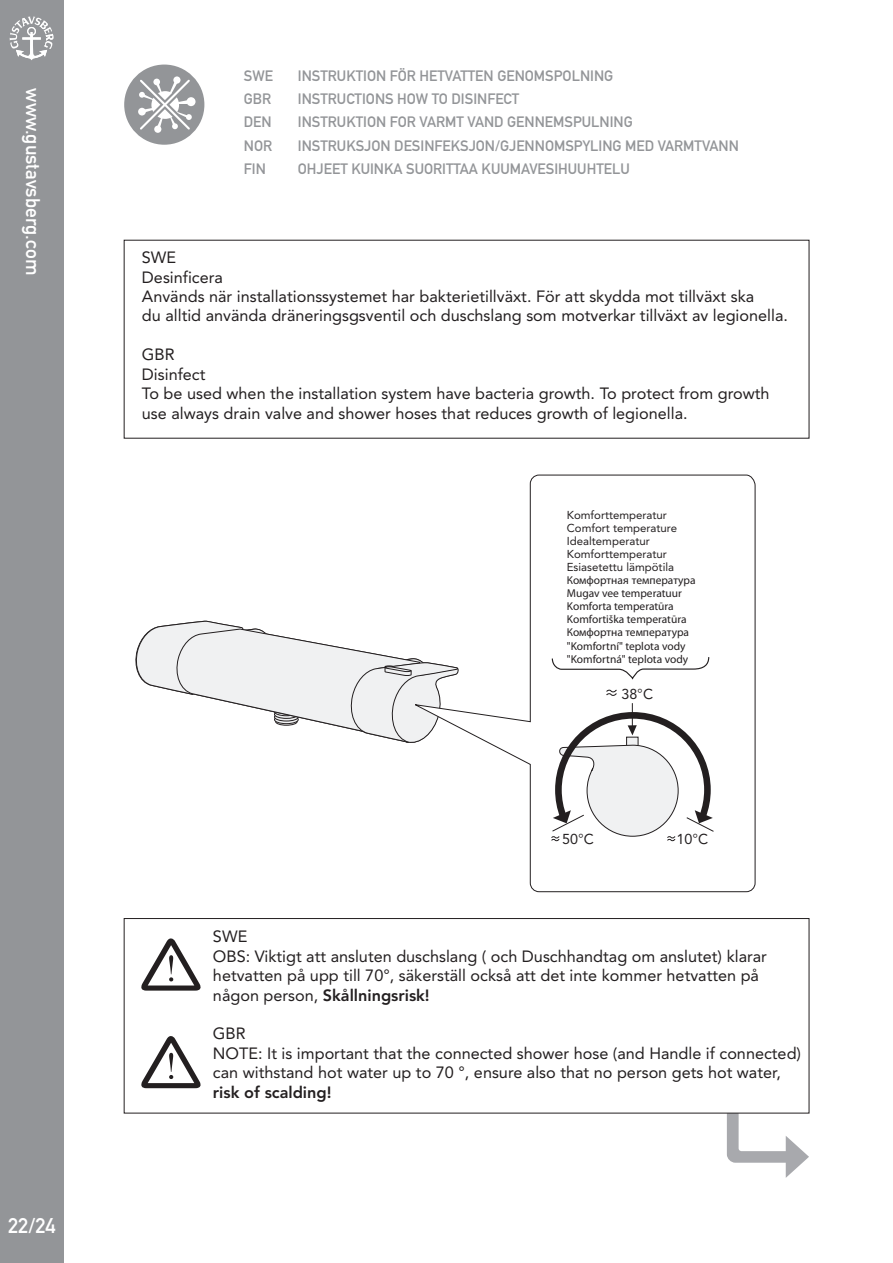
<style>
.page{position:relative;width:893px;height:1263px;background:#fff}
.page>*{position:absolute;margin:0;border:0;box-sizing:border-box;transform-origin:0 0}
.t1{font:21px "DIN Mittelschrift";color:#fff}
.t2{font:19.5px "DIN Mittelschrift";color:#fff}
.t3{font:16.2px/19.5px "Avenir";color:#231f20}
.t4{font:800 16.2px "Avenir";color:#231f20}
.t5{font:14.85px "DIN Mittelschrift";color:#939598}
.t6{font:14.25px "Avenir";color:#231f20}
.t7{font:11.4px/13px "Myriad Pro";color:#231f20}
.t8{font:11.4px/13px "Avenir";color:#231f20}
.s1{font-weight:800}
</style>
<div class="page">
<div style="left:0;top:0;width:64px;height:1263px;background:#939598"></div>
<svg style="left:10px;top:17px;width:43px;height:43px"></svg>
<svg style="left:726px;top:1114px;width:83px;height:64px"></svg>
<svg style="left:141px;top:938px;width:60px;height:53px"></svg>
<svg style="left:141px;top:1036px;width:60px;height:52px"></svg>
<div style="left:124px;top:918px;width:685px;height:196px;border:1px solid #231f20"></div>
<div style="left:124px;top:65px;width:80px;height:80px;background:#939598;border-radius:50%"></div>
<svg style="left:132px;top:72px;width:66px;height:66px"></svg>
<svg style="left:135px;top:621px;width:275px;height:122px"></svg>
<svg style="left:410px;top:474px;width:346px;height:419px"></svg>
<svg style="left:551px;top:656px;width:159px;height:24px"></svg>
<hr style="left:631px;top:691px;width:2px;height:42px;background:#fff">
<svg style="left:605px;top:689px;width:12px;height:7px"></svg>
<hr style="left:632px;top:703px;width:1px;height:30px;background:#231f20">
<svg style="left:550px;top:712px;width:164px;height:130px"></svg>
<svg style="left:638px;top:689px;width:4px;height:4px"></svg>
<p class="t2" style="left:45px;top:88px;width:188px;rotate:90deg">www.gustavsberg.com</p>
<p class="t1" style="left:8px;top:1214px;width:49px">22/24</p>
<p class="t5" style="left:244px;top:67px;width:31px">SWE</p>
<p class="t5" style="left:298px;top:67px;width:317px">INSTRUKTION FÖR HETVATTEN GENOMSPOLNING</p>
<p class="t5" style="left:244px;top:90px;width:29px">GBR</p>
<p class="t5" style="left:298px;top:90px;width:223px">INSTRUCTIONS HOW TO DISINFECT</p>
<p class="t5" style="left:244px;top:113px;width:29px">DEN</p>
<p class="t5" style="left:298px;top:113px;width:336px">INSTRUKTION FOR VARMT VAND GENNEMSPULNING</p>
<p class="t5" style="left:244px;top:137px;width:30px">NOR</p>
<p class="t5" style="left:298px;top:137px;width:442px">INSTRUKSJON DESINFEKSJON/GJENNOMSPYLING MED VARMTVANN</p>
<p class="t5" style="left:244px;top:160px;width:24px">FIN</p>
<p class="t5" style="left:298px;top:160px;width:333px">OHJEET KUINKA SUORITTAA KUUMAVESIHUUHTELU</p>
<p class="t3" style="left:142px;top:248px;width:647px">SWE<br>Desinficera<br>Används när installationssystemet har bakterietillväxt. För att skydda mot tillväxt ska<br>du alltid använda dräneringsgsventil och duschslang som motverkar tillväxt av legionella.</p>
<p class="t3" style="left:142px;top:345px;width:629px">GBR<br>Disinfect<br>To be used when the installation system have bacteria growth. To protect from growth use always drain valve and shower hoses that reduces growth of legionella.</p>
<p class="t8" style="left:567px;top:509px;width:112px">Komforttemperatur<br>Comfort temperature<br>Idealtemperatur<br>Komforttemperatur<br>Esiasetettu lämpötila</p>
<p class="t7" style="left:567px;top:574px;width:130px">Комфортная температура<br>Mugav vee temperatuur<br>Komforta temperatūra<br>Komfortiška temperatūra<br>Комфортна температура "Komfortní" teplota vody "Komfortná" teplota vody</p>
<p class="t6" style="left:621px;top:686px;width:33px">38 C</p>
<p class="t6" style="left:562px;top:831px;width:33px">50 C</p>
<p class="t6" style="left:676px;top:830px;width:33px">10 C</p>
<p class="t3" style="left:213px;top:927px;width:555px">SWE<br>OBS: Viktigt att ansluten duschslang ( och Duschhandtag om anslutet) klarar hetvatten på upp till 70°, säkerställ också att det inte kommer hetvatten på någon person, <span class="s1">Skållningsrisk!</span></p>
<p class="t3" style="left:213px;top:1024px;width:589px">GBR<br>NOTE: It is important that the connected shower hose (and Handle if connected) can withstand hot water up to 70 °, ensure also that no person gets hot water,</p>
<p class="t4" style="left:213px;top:1083px;width:120px">risk of scalding!</p>
</div>
